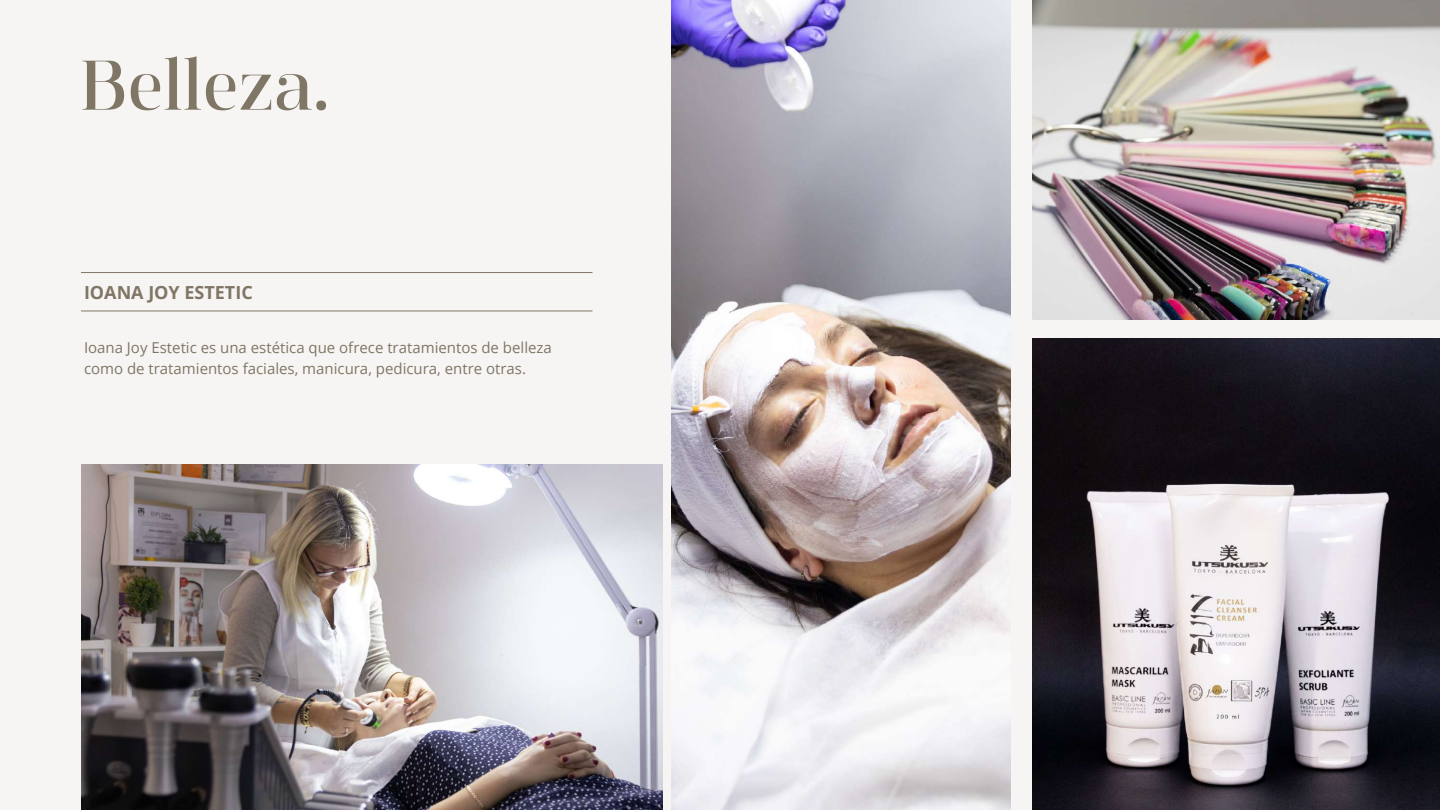
<style>
.page{position:relative;width:1440px;height:810px;background:#f6f5f3}
.page>*{position:absolute;margin:0;border:0;box-sizing:border-box;transform-origin:0 0}
.t1{font:70px "Manison 500";color:#807666}
.t2{font:700 18px "Open Sans";color:#807666}
.t3{font:15px/21px "Open Sans";color:#807666}
</style>
<div class="page">
<img style="left:671px;top:0;width:340px;height:810px">
<img style="left:1032px;top:0;width:408px;height:319px">
<img style="left:1032px;top:339px;width:408px;height:471px">
<hr style="left:81px;top:272px;width:512px;height:1px;background:#807666">
<hr style="left:81px;top:311px;width:512px;height:1px;background:#807666">
<img style="left:81px;top:465px;width:581px;height:345px">
<h1 class="t1" style="left:81px;top:45px;width:250px">Belleza.</h1>
<p class="t2" style="left:84px;top:279px;width:170px">IOANA JOY ESTETIC</p>
<p class="t3" style="left:84px;top:337px;width:469px">Ioana Joy Estetic es una estética que ofrece tratamientos de belleza como de tratamientos faciales, manicura, pedicura, entre otras.</p>
</div>
